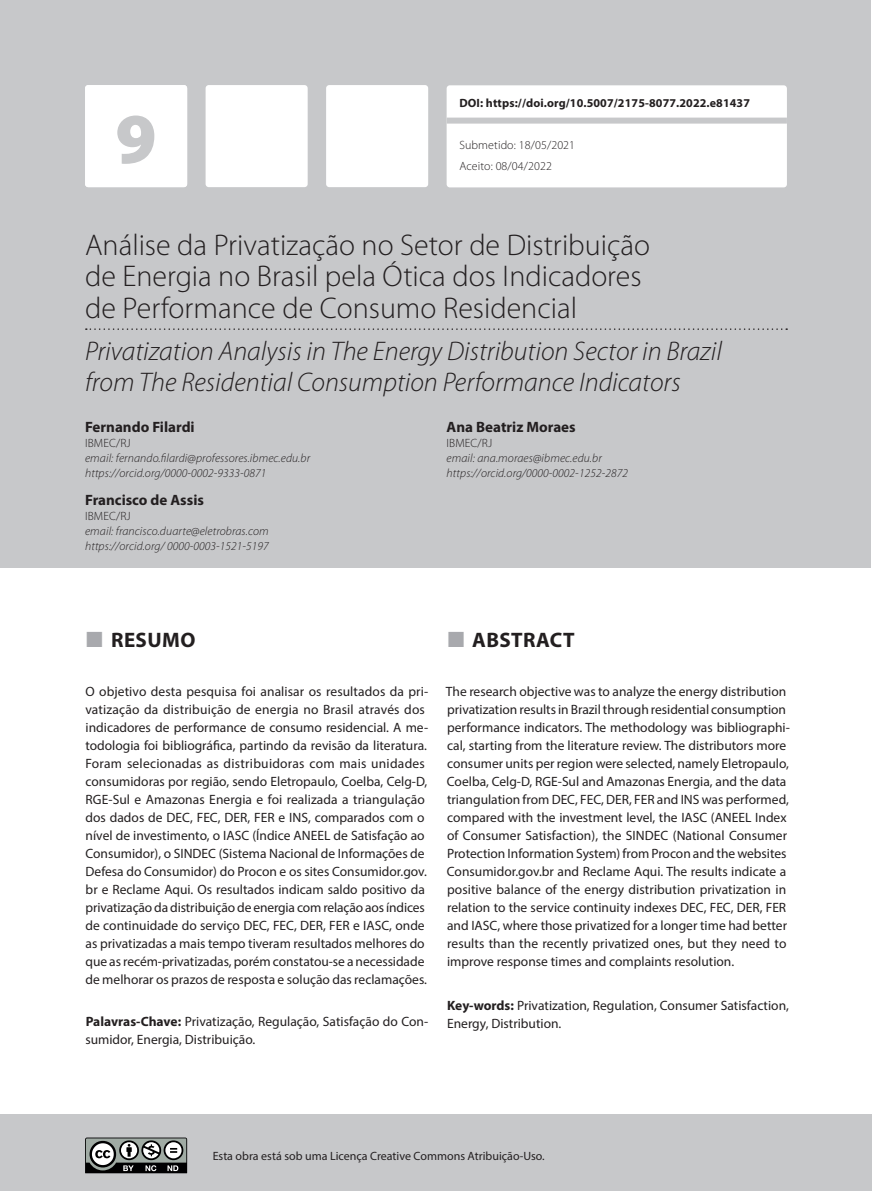
<style>
.page{position:relative;width:872px;height:1191px;background:#fff}
.page>*{position:absolute;margin:0;border:0;box-sizing:border-box;transform-origin:0 0}
.t1{font:900 72px "Myriad Pro";color:#c7c8ca}
.t2{font:300 30px/31.5px "Myriad Pro";color:#231f20}
.t3{font:italic 300 27px/31.5px "Myriad Pro";color:#231f20}
.t4{font:700 21px "Myriad Pro";letter-spacing:.02em;color:#231f20}
.t5{font:700 15px "Myriad Pro";color:#231f20}
.t6{font:13.5px/18px "Myriad Pro";color:#231f20}
.t7{font:italic 300 12px/15px "Myriad Pro";letter-spacing:.01em;color:#231f20}
.t8{font:300 12px/21px "Myriad Pro";letter-spacing:.01em;color:#231f20}
.t9{font:12px "Myriad Pro";color:#231f20}
.t10{font:700 12px "Myriad Pro";letter-spacing:.01em;color:#231f20}
.s1{font-weight:700}
</style>
<div class="page">
<div style="left:0;top:1114px;width:872px;height:77px;background:#c7c8ca"></div>
<div style="left:0;top:0;width:871px;height:568px;background:#c7c8ca"></div>
<div style="left:206px;top:85px;width:102px;height:102px;background:#fff;border-radius:3px"></div>
<div style="left:326px;top:85px;width:102px;height:102px;background:#fff;border-radius:3px"></div>
<div style="left:446px;top:85px;width:341px;height:102px;background:#fff;border-radius:3px"></div>
<div style="left:85px;top:85px;width:102px;height:102px;background:#fff;border-radius:3px"></div>
<svg style="left:85px;top:1137px;width:102px;height:36px;background:#717472"></svg>
<svg style="left:86px;top:328px;width:701px;height:2px"></svg>
<div style="left:446px;top:118px;width:341px;height:6px;background:#c7c8ca"></div>
<h1 class="t1" style="left:115px;top:98px;width:43px">9</h1>
<p class="t10" style="left:459px;top:95px;width:292px">DOI: https://doi.org/10.5007/2175-8077.2022.e81437</p>
<p class="t8" style="left:459px;top:135px;width:117px">Submetido: 18/05/2021<br>Aceito: 08/04/2022</p>
<h2 class="t2" style="left:85px;top:230px;width:566px">Análise da Privatização no Setor de Distribuição de Energia no Brasil pela Ótica dos Indicadores de Performance de Consumo Residencial</h2>
<h3 class="t3" style="left:85px;top:336px;width:638px">Privatization Analysis in The Energy Distribution Sector in Brazil from The Residential Consumption Performance Indicators</h3>
<p class="t5" style="left:85px;top:417px;width:111px">Fernando Filardi</p>
<p class="t8" style="left:85px;top:433px;width:47px">IBMEC/RJ</p>
<p class="t7" style="left:85px;top:451px;width:227px">email: fernando.filardi@professores.ibmec.edu.br https://orcid.org/0000-0002-9333-0871</p>
<p class="t5" style="left:85px;top:490px;width:120px">Francisco de Assis</p>
<p class="t8" style="left:85px;top:505px;width:47px">IBMEC/RJ</p>
<p class="t7" style="left:85px;top:523px;width:185px">email: francisco.duarte@eletrobras.com https://orcid.org/ 0000-0003-1521-5197</p>
<p class="t5" style="left:446px;top:417px;width:131px">Ana Beatriz Moraes</p>
<p class="t8" style="left:446px;top:433px;width:47px">IBMEC/RJ</p>
<p class="t7" style="left:446px;top:451px;width:183px">email: ana.moraes@ibmec.edu.br https://orcid.org/0000-0002-1252-2872</p>
<h3 class="t4" style="left:111px;top:626px;width:86px">RESUMO</h3>
<p class="t6" style="left:85px;top:682px;width:344px">O objetivo desta pesquisa foi analisar os resultados da pri&shy;vatização da distribuição de energia no Brasil através dos indicadores de performance de consumo residencial. A me&shy;todologia foi bibliográfica, partindo da revisão da literatura.<br>Foram selecionadas as distribuidoras com mais unidades consumidoras por região, sendo Eletropaulo, Coelba, Celg-D, RGE-Sul e Amazonas Energia e foi realizada a triangulação dos dados de DEC, FEC, DER, FER e INS, comparados com o nível de investimento, o IASC (Índice ANEEL de Satisfação ao Consumidor), o SINDEC (Sistema Nacional de Informações de Defesa do Consumidor) do Procon e os sites Consumidor.gov. br e Reclame Aqui. Os resultados indicam saldo positivo da privatização da distribuição de energia com relação aos índices de continuidade do serviço DEC, FEC, DER, FER e IASC, onde as privatizadas a mais tempo tiveram resultados melhores do que as recém-privatizadas, porém constatou-se a necessidade de melhorar os prazos de resposta e solução das reclamações.</p>
<p class="t6" style="left:85px;top:1012px;width:344px"><span class="s1">Palavras-Chave:</span> Privatização, Regulação, Satisfação do Con&shy;sumidor, Energia, Distribuição.</p>
<h3 class="t4" style="left:472px;top:626px;width:104px">ABSTRACT</h3>
<p class="t6" style="left:446px;top:682px;width:345px">The research objective was to analyze the energy distribution privatization results in Brazil through residential consumption performance indicators. The methodology was bibliographi&shy;cal, starting from the literature review. The distributors more consumer units per region were selected, namely Eletropaulo, Coelba, Celg-D, RGE-Sul and Amazonas Energia, and the data triangulation from DEC, FEC, DER, FER and INS was performed, compared with the investment level, the IASC (ANEEL Index of Consumer Satisfaction), the SINDEC (National Consumer Protection Information System) from Procon and the websites Consumidor.gov.br and Reclame Aqui. The results indicate a positive balance of the energy distribution privatization in relation to the service continuity indexes DEC, FEC, DER, FER and IASC, where those privatized for a longer time had better results than the recently privatized ones, but they need to improve response times and complaints resolution.</p>
<p class="t6" style="left:447px;top:996px;width:343px"><span class="s1">Key-words:</span> Privatization, Regulation, Consumer Satisfaction,<br>Energy, Distribution.</p>
<p class="t9" style="left:213px;top:1148px;width:333px">Esta obra está sob uma Licença Creative Commons Atribuição-Uso.</p>
</div>
